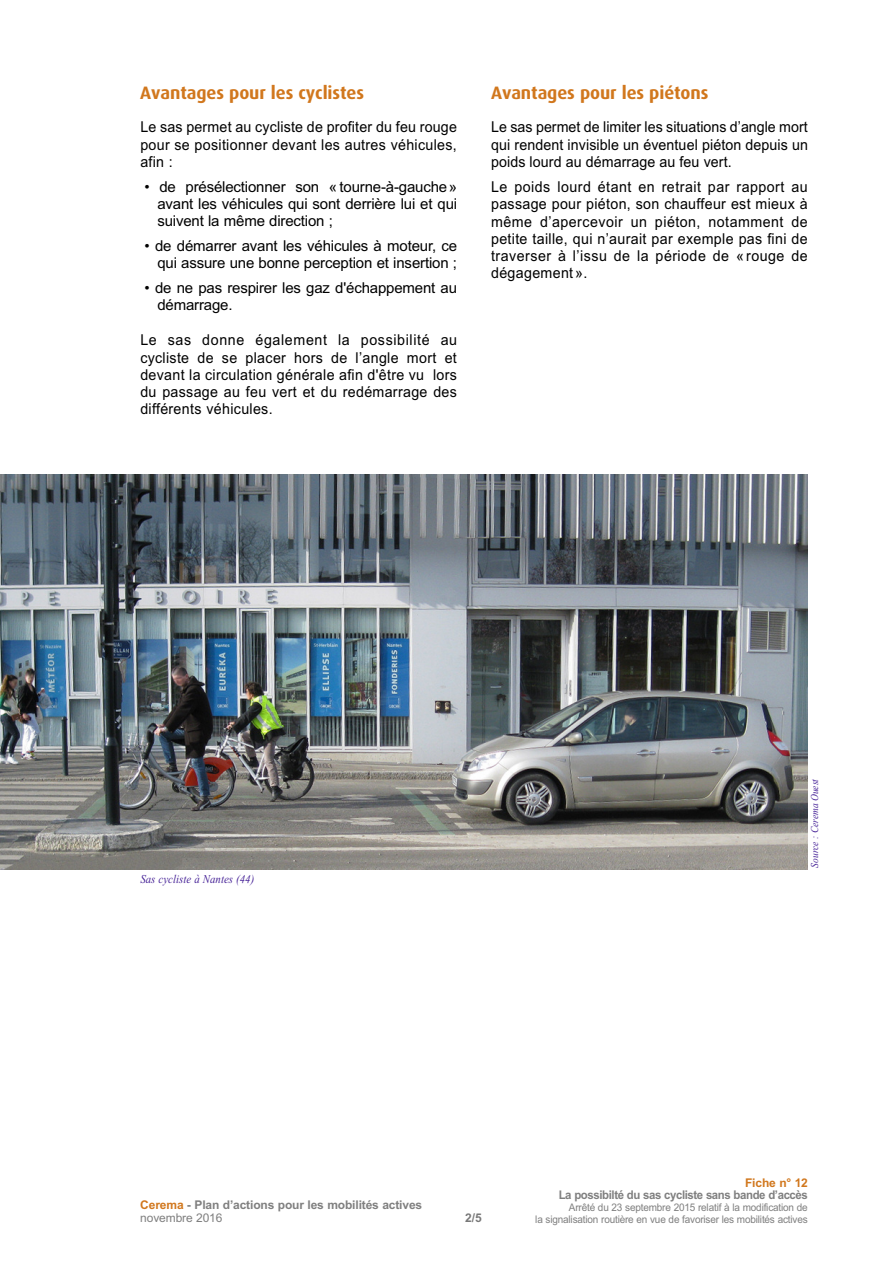
<style>
.page{position:relative;width:893px;height:1263px;background:#fff}
.page>*{position:absolute;margin:0;border:0;box-sizing:border-box;transform-origin:0 0}
.t1{font:700 18px "Dax OT";letter-spacing:-.005em;color:#d1771d}
.t2{font:15px/17.1px "Arial";letter-spacing:.005em;color:#000;text-align:justify;scale:.95 1}
.t3{font:15px/16.8px "Arial";letter-spacing:.005em;color:#000;text-align:justify}
.t4{font:700 12px/13.5px "Arial";letter-spacing:-.01em;color:#7f7f7f}
.t5{font:700 12px "Arial";letter-spacing:-.035em;color:#7f7f7f;scale:.95 1}
.t6{font:italic 12px "Times New Roman";letter-spacing:.005em;color:#482498;scale:.9 1}
.t7{font:700 12px "Arial";letter-spacing:-.01em;color:#d1771d}
.t8{font:700 12px "Arial";color:#787878}
.t9{font:10.5px/12px "Arial";letter-spacing:-.015em;color:#7f7f7f;text-align:right;scale:.95 1}
.t10{font:italic 10.5px "Times New Roman";color:#482498;scale:.9 1}
.s1{color:#d1771d}
.s2{font-weight:400}
</style>
<div class="page">
<img style="left:0;top:474px;width:808px;height:395px">
<p class="t1" style="left:140px;top:82px;width:225px">Avantages pour les cyclistes</p>
<p class="t2" style="left:140px;top:119px;width:335px">Le sas permet au cycliste de profiter du feu rouge pour se positionner devant les autres véhicules, afin :</p>
<p class="t3" style="left:157px;top:179px;width:301px;text-indent:-13px">• de présélectionner son « tourne-à-gauche» avant les véhicules qui sont derrière lui et qui suivent la même direction ;</p>
<p class="t3" style="left:145px;top:237px;width:314px;text-align:right">• de démarrer avant les véhicules à moteur, ce qui assure une bonne perception et insertion ;</p>
<p class="t3" style="left:157px;top:280px;width:301px;text-indent:-13px">• de ne pas respirer les gaz d'échappement au démarrage.</p>
<p class="t2" style="left:140px;top:331px;width:335px">Le sas donne également la possibilité au cycliste de se placer hors de l’angle mort et devant la circulation générale afin d'être vu lors du passage au feu vert et du redémarrage des différents véhicules.</p>
<p class="t1" style="left:491px;top:82px;width:219px">Avantages pour les piétons</p>
<p class="t2" style="left:491px;top:119px;width:335px">Le sas permet de limiter les situations d’angle mort qui rendent invisible un éventuel piéton depuis un poids lourd au démarrage au feu vert.</p>
<p class="t2" style="left:491px;top:178px;width:335px">Le poids lourd étant en retrait par rapport au passage pour piéton, son chauffeur est mieux à même d’apercevoir un piéton, notamment de petite taille, qui n’aurait par exemple pas fini de traverser à l’issu de la période de «rouge de dégagement».</p>
<p class="t6" style="left:140px;top:870px;width:128px">Sas cycliste à Nantes (44)</p>
<p class="t10" style="left:807px;top:867px;width:100px;rotate:-90deg">Source : Cerema Ouest</p>
<p class="t4" style="left:140px;top:1198px;width:283px"><span class="s1">Cerema</span> - Plan d’actions pour les mobilités actives <span class="s2">novembre 2016</span></p>
<p class="t8" style="left:465px;top:1209px;width:18px">2/5</p>
<p class="t7" style="left:745px;top:1174px;width:64px">Fiche n° 12</p>
<p class="t5" style="left:559px;top:1186px;width:264px">La possibilté du sas cycliste sans bande d’accès</p>
<p class="t9" style="left:535px;top:1201px;width:288px">Arrêté du 23 septembre 2015 relatif à la modification de<br>la signalisation routière en vue de favoriser les mobilités actives</p>
</div>
